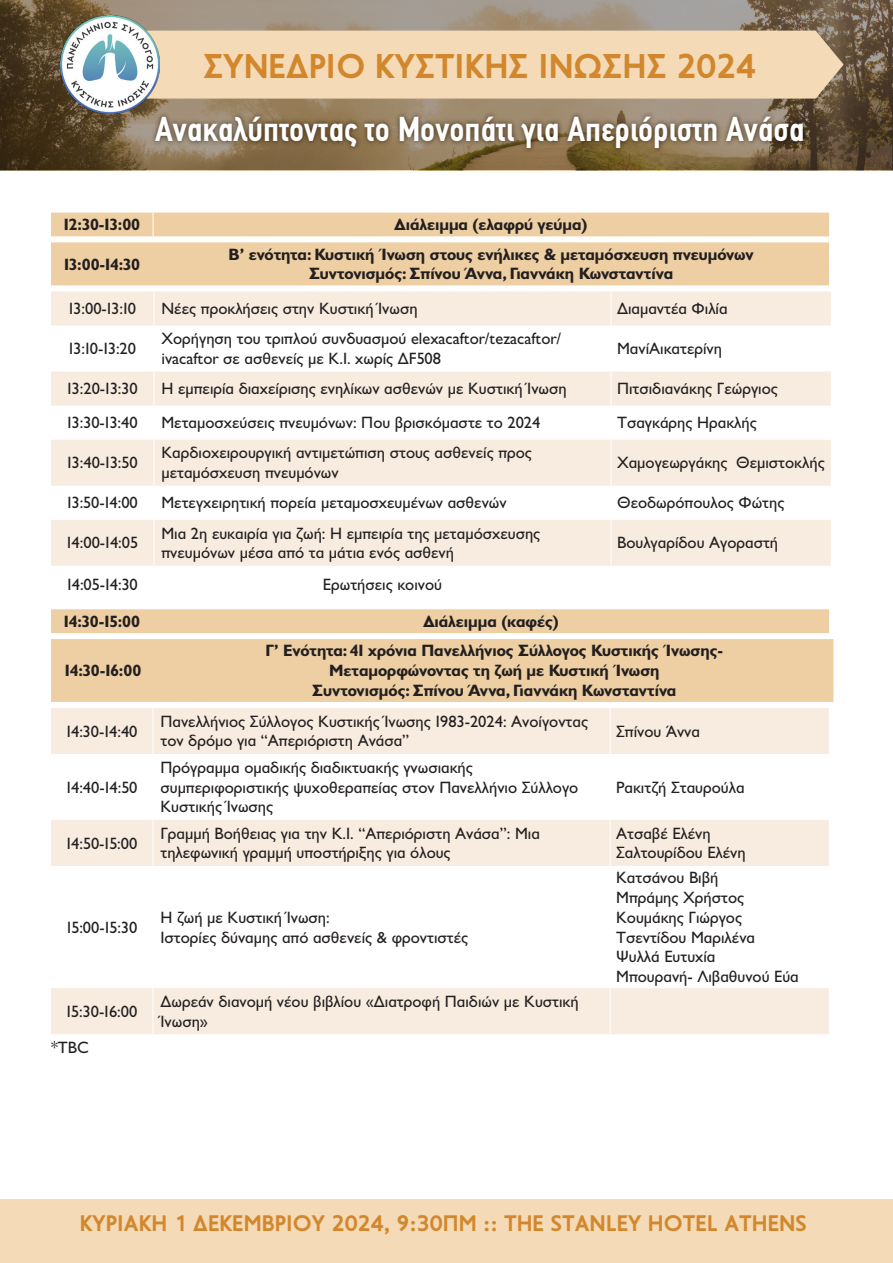
<style>
.page{position:relative;width:893px;height:1263px;background:#fff}
.page>*{position:absolute;margin:0;border:0;box-sizing:border-box;transform-origin:0 0}
.t1{font:700 34.8px "PF Din Text Condensed";color:#fff}
.t2{font:700 34.8px "PF Transport";color:#d2872d}
.t3{font:700 22.8px "PF Transport";color:#d2872d}
.t4{font:16.5px/19.8px "Gill Sans Hel";color:#231f20}
.t5{font:700 16.5px "Gill Sans Hel";color:#231f20}
</style>
<div class="page">
<img style="left:0;top:0;width:893px;height:170px">
<div style="left:159px;top:31px;width:685px;height:68px;background:#f4dab6"></div>
<img style="left:61px;top:15px;width:98px;height:99px">
<div style="left:0;top:1199px;width:893px;height:64px;background:#f4dab6"></div>
<img style="left:147px;top:104px;width:665px;height:53px">
<div style="left:51px;top:213px;width:778px;height:23px;background:#eecfa3"></div>
<div style="left:51px;top:242px;width:778px;height:43px;background:#eecfa3"></div>
<svg style="left:51px;top:291px;width:780px;height:275px;fill:#f7ecdf"></svg>
<hr style="left:154px;top:291px;width:1px;height:34px;background:#fff">
<hr style="left:611px;top:291px;width:1px;height:34px;background:#fff">
<hr style="left:154px;top:325px;width:1px;height:47px;background:#fff">
<hr style="left:611px;top:325px;width:1px;height:47px;background:#fff">
<hr style="left:154px;top:372px;width:1px;height:34px;background:#fff">
<hr style="left:611px;top:372px;width:1px;height:34px;background:#fff">
<hr style="left:154px;top:406px;width:1px;height:34px;background:#fff">
<hr style="left:611px;top:406px;width:1px;height:34px;background:#fff">
<hr style="left:154px;top:440px;width:1px;height:46px;background:#fff">
<hr style="left:611px;top:440px;width:1px;height:46px;background:#fff">
<hr style="left:154px;top:486px;width:1px;height:34px;background:#fff">
<hr style="left:611px;top:486px;width:1px;height:34px;background:#fff">
<hr style="left:154px;top:520px;width:1px;height:46px;background:#fff">
<hr style="left:611px;top:520px;width:1px;height:46px;background:#fff">
<div style="left:51px;top:609px;width:778px;height:24px;background:#eecfa3"></div>
<div style="left:51px;top:639px;width:782px;height:63px;background:#eecfa3"></div>
<svg style="left:51px;top:708px;width:778px;height:326px"></svg>
<hr style="left:153px;top:708px;width:1px;height:46px;background:#fff">
<hr style="left:610px;top:708px;width:1px;height:46px;background:#fff">
<hr style="left:153px;top:754px;width:1px;height:66px;background:#fff">
<hr style="left:610px;top:754px;width:1px;height:66px;background:#fff">
<hr style="left:153px;top:820px;width:1px;height:46px;background:#fff">
<hr style="left:610px;top:820px;width:1px;height:46px;background:#fff">
<hr style="left:153px;top:866px;width:1px;height:122px;background:#fff">
<hr style="left:610px;top:866px;width:1px;height:122px;background:#fff">
<hr style="left:153px;top:988px;width:1px;height:46px;background:#fff">
<hr style="left:610px;top:988px;width:1px;height:46px;background:#fff">
<h1 class="t2" style="left:203px;top:46px;width:554px">ΣΥΝΕ∆ΡΙΟ ΚΥΣΤΙΚΗΣ ΙΝΩΣΗΣ 2024</h1>
<h1 class="t1" style="left:155px;top:109px;width:651px">Ανακαλύπτοντας το Μονοπάτι για Απεριόριστη Ανάσα</h1>
<p class="t5" style="left:64px;top:215px;width:78px">12:30-13:00</p>
<p class="t5" style="left:395px;top:215px;width:194px">Διάλειμμα (ελαφρύ γεύμα)</p>
<p class="t5" style="left:64px;top:254px;width:78px">13:00-14:30</p>
<p class="t5" style="left:229px;top:244px;width:526px">Β’ ενότητα: Κυστική Ίνωση στους ενήλικες &amp; μεταμόσχευση πνευμόνων</p>
<p class="t5" style="left:309px;top:264px;width:366px">Συντονισμός: Σπίνου Άννα, Γιαννάκη Κωνσταντίνα</p>
<p class="t4" style="left:69px;top:299px;width:69px">13:00-13:10</p>
<p class="t4" style="left:161px;top:299px;width:258px">Νέες προκλήσεις στην Κυστική Ίνωση</p>
<p class="t4" style="left:617px;top:299px;width:112px">Διαμαντέα Φιλία</p>
<p class="t4" style="left:69px;top:339px;width:69px">13:10-13:20</p>
<p class="t4" style="left:161px;top:329px;width:401px">Χορήγηση του τριπλού συνδυασμού elexacaftor/tezacaftor/ ivacaftor σε ασθενείς με Κ.Ι. χωρίς ΔF508</p>
<p class="t4" style="left:617px;top:339px;width:106px">ΜανίΑικατερίνη</p>
<p class="t4" style="left:67px;top:379px;width:72px">13:20-13:30</p>
<p class="t4" style="left:161px;top:379px;width:407px">Η εμπειρία διαχείρισης ενηλίκων ασθενών με Κυστική Ίνωση</p>
<p class="t4" style="left:617px;top:379px;width:162px">Πιτσιδιανάκης Γεώργιος</p>
<p class="t4" style="left:67px;top:413px;width:72px">13:30-13:40</p>
<p class="t4" style="left:161px;top:413px;width:381px">Μεταμοσχεύσεις πνευμόνων: Που βρισκόμαστε το 2024</p>
<p class="t4" style="left:617px;top:413px;width:141px">Τσαγκάρης Ηρακλής</p>
<p class="t4" style="left:67px;top:453px;width:72px">13:40-13:50</p>
<p class="t4" style="left:161px;top:443px;width:372px">Καρδιοχειρουργική αντιμετώπιση στους ασθενείς προς μεταμόσχευση πνευμόνων</p>
<p class="t4" style="left:617px;top:453px;width:209px">Χαμογεωργάκης Θεμιστοκλής</p>
<p class="t4" style="left:67px;top:493px;width:72px">13:50-14:00</p>
<p class="t4" style="left:161px;top:493px;width:347px">Μετεγχειρητική πορεία μεταμοσχευμένων ασθενών</p>
<p class="t4" style="left:617px;top:493px;width:169px">Θεοδωρόπουλος Φώτης</p>
<p class="t4" style="left:67px;top:533px;width:73px">14:00-14:05</p>
<p class="t4" style="left:161px;top:523px;width:380px">Μια 2η ευκαιρία για ζωή: Η εμπειρία της μεταμόσχευσης πνευμόνων μέσα από τα μάτια ενός ασθενή</p>
<p class="t4" style="left:617px;top:533px;width:163px">Βουλγαρίδου Αγοραστή</p>
<p class="t4" style="left:67px;top:575px;width:72px">14:05-14:30</p>
<p class="t4" style="left:323px;top:575px;width:121px">Ερωτήσεις κοινού</p>
<p class="t5" style="left:64px;top:612px;width:78px">14:30-15:00</p>
<p class="t5" style="left:423px;top:611px;width:137px">Διάλειμμα (καφές)</p>
<p class="t5" style="left:65px;top:661px;width:78px">14:30-16:00</p>
<p class="t5" style="left:266px;top:641px;width:459px">Γ’ Ενότητα: 41 χρόνια Πανελλήνιος Σύλλογος Κυστικής Ίνωσης-</p>
<p class="t5" style="left:329px;top:661px;width:332px">Μεταμορφώνοντας τη ζωή με Κυστική Ίνωση</p>
<p class="t5" style="left:312px;top:681px;width:366px">Συντονισμός: Σπίνου Άννα, Γιαννάκη Κωνσταντίνα</p>
<p class="t4" style="left:66px;top:721px;width:73px">14:30-14:40</p>
<p class="t4" style="left:160px;top:712px;width:429px">Πανελλήνιος Σύλλογος Κυστικής Ίνωσης 1983-2024: Ανοίγοντας τον δρόμο για “Απεριόριστη Ανάσα”</p>
<p class="t4" style="left:616px;top:721px;width:85px">Σπίνου Άννα</p>
<p class="t4" style="left:66px;top:777px;width:73px">14:40-14:50</p>
<p class="t4" style="left:160px;top:758px;width:419px">Πρόγραμμα ομαδικής διαδικτυακής γνωσιακής συμπεριφοριστικής ψυχοθεραπείας στον Πανελλήνιο Σύλλογο<br>Κυστικής Ίνωσης</p>
<p class="t4" style="left:616px;top:777px;width:130px">Ρακιτζή Σταυρούλα</p>
<p class="t4" style="left:67px;top:833px;width:72px">14:50-15:00</p>
<p class="t4" style="left:160px;top:823px;width:381px">Γραμμή Βοήθειας για την Κ.Ι. “Απεριόριστη Ανάσα”: Μια τηλεφωνική γραμμή υποστήριξης για όλους</p>
<p class="t4" style="left:616px;top:823px;width:96px">Aτσαβέ Ελένη</p>
<p class="t4" style="left:616px;top:843px;width:131px">Σαλτουρίδου Ελένη</p>
<p class="t4" style="left:67px;top:918px;width:72px">15:00-15:30</p>
<p class="t4" style="left:160px;top:908px;width:171px">Η ζωή με Κυστική Ίνωση:</p>
<p class="t4" style="left:160px;top:927px;width:309px">Ιστορίες δύναμης από ασθενείς &amp; φροντιστές</p>
<p class="t4" style="left:67px;top:1002px;width:72px">15:30-16:00</p>
<p class="t4" style="left:160px;top:992px;width:420px">Δωρεάν διανομή νέου βιβλίου «Διατροφή Παιδιών με Κυστική<br>Ίνωση»</p>
<p class="t4" style="left:51px;top:1038px;width:39px">*TBC</p>
<p class="t4" style="left:616px;top:868px;width:104px">Κατσάνου Βιβή</p>
<p class="t4" style="left:616px;top:888px;width:130px">Μπράμης Χρήστος</p>
<p class="t4" style="left:616px;top:908px;width:128px">Κουμάκης Γιώργος</p>
<p class="t4" style="left:616px;top:927px;width:140px">Τσεντίδου Μαριλένα</p>
<p class="t4" style="left:616px;top:947px;width:101px">Ψυλλά Ευτυχία</p>
<p class="t4" style="left:616px;top:967px;width:184px">Μπουρανή- Λιβαθυνού Εύα</p>
<h2 class="t3" style="left:80px;top:1210px;width:729px">ΚΥΡΙΑΚΗ 1 ∆ΕΚΕΜΒΡΙΟΥ 2024, 9:30ΠΜ :: THE STANLEY HOTEL ATHENS</h2>
</div>
